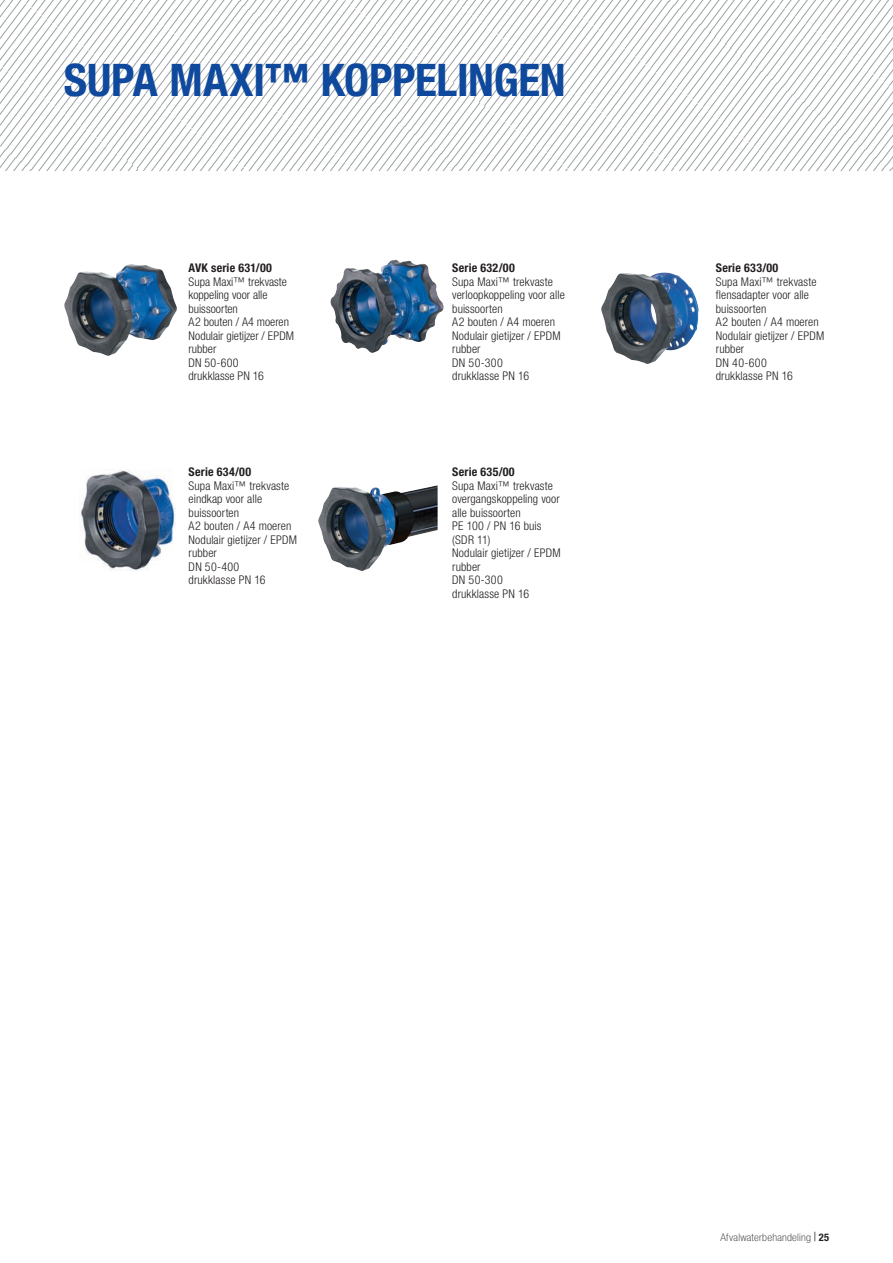
<style>
.page{position:relative;width:893px;height:1263px;background:#fff}
.page>*{position:absolute;margin:0;border:0;box-sizing:border-box;transform-origin:0 0}
.SMALL_HEADLINE_left_side{font:700 condensed 45px "Helvetica Neue LT Pro";letter-spacing:-.005em;color:#0f499d}
.PRODUCT_BODY_COPY{font:300 condensed 12px/13.5px "Helvetica Neue LT Pro";letter-spacing:.005em;color:#231f20}
.PRODUCT_BODY_COPY_HEADLINE{font:700 condensed 12px "Helvetica Neue LT Pro";letter-spacing:.025em;color:#231f20}
.t1{font:100 condensed 10.5px "Helvetica Neue LT Pro";letter-spacing:.02em;color:#231f20;scale:1.1 1}
.s1{font-family:"Times New Roman";font-weight:700;font-stretch:normal}
.s2{font-weight:700}
</style>
<div class="page">
<svg style="left:1px;top:0;width:892px;height:170px"></svg>
<hr style="left:0;top:0;width:1px;height:170px;background:#bfbfbf">
<img style="left:64px;top:264px;width:113px;height:92px">
<svg style="left:318px;top:485px;width:120px;height:86px"></svg>
<img style="left:333px;top:485px;width:104px;height:9px">
<img style="left:601px;top:272px;width:98px;height:92px">
<img style="left:80px;top:469px;width:95px;height:102px">
<img style="left:331px;top:260px;width:64px;height:89px">
<p class="SMALL_HEADLINE_left_side" style="left:64px;top:53px;width:503px">SUPA MAXI™ KOPPELINGEN</p>
<p class="PRODUCT_BODY_COPY_HEADLINE" style="left:189px;top:261px;width:85px">AVK serie 631/00</p>
<p class="PRODUCT_BODY_COPY" style="left:189px;top:275px;width:100px">Supa Maxi™ trekvaste koppeling voor alle buissoorten</p>
<p class="PRODUCT_BODY_COPY" style="left:189px;top:315px;width:102px">A2 bouten / A4 moeren</p>
<p class="PRODUCT_BODY_COPY" style="left:189px;top:329px;width:107px">Nodulair gietijzer / EPDM rubber</p>
<p class="PRODUCT_BODY_COPY" style="left:189px;top:356px;width:51px">DN 50-600</p>
<p class="PRODUCT_BODY_COPY" style="left:189px;top:369px;width:77px">drukklasse PN 16</p>
<p class="PRODUCT_BODY_COPY_HEADLINE" style="left:189px;top:465px;width:64px">Serie 634/00</p>
<p class="PRODUCT_BODY_COPY" style="left:189px;top:479px;width:102px">Supa Maxi™ trekvaste eindkap voor alle buissoorten</p>
<p class="PRODUCT_BODY_COPY" style="left:189px;top:519px;width:104px">A2 bouten / A4 moeren</p>
<p class="PRODUCT_BODY_COPY" style="left:189px;top:533px;width:110px">Nodulair gietijzer / EPDM rubber</p>
<p class="PRODUCT_BODY_COPY" style="left:189px;top:560px;width:52px">DN 50-400</p>
<p class="PRODUCT_BODY_COPY" style="left:189px;top:573px;width:78px">drukklasse PN 16</p>
<p class="PRODUCT_BODY_COPY_HEADLINE" style="left:452px;top:261px;width:64px">Serie 632/00</p>
<p class="PRODUCT_BODY_COPY" style="left:452px;top:275px;width:114px">Supa Maxi™ trekvaste verloopkoppeling voor alle buissoorten</p>
<p class="PRODUCT_BODY_COPY" style="left:452px;top:315px;width:104px">A2 bouten / A4 moeren</p>
<p class="PRODUCT_BODY_COPY" style="left:452px;top:329px;width:110px">Nodulair gietijzer / EPDM rubber</p>
<p class="PRODUCT_BODY_COPY" style="left:452px;top:356px;width:52px">DN 50-300</p>
<p class="PRODUCT_BODY_COPY" style="left:452px;top:369px;width:78px">drukklasse PN 16</p>
<p class="PRODUCT_BODY_COPY_HEADLINE" style="left:452px;top:465px;width:64px">Serie 635/00</p>
<p class="PRODUCT_BODY_COPY" style="left:452px;top:479px;width:109px">Supa Maxi™ trekvaste overgangskoppeling voor alle buissoorten</p>
<p class="PRODUCT_BODY_COPY" style="left:452px;top:519px;width:91px">PE 100 / PN 16 buis (SDR 11)</p>
<p class="PRODUCT_BODY_COPY" style="left:452px;top:546px;width:110px">Nodulair gietijzer / EPDM rubber</p>
<p class="PRODUCT_BODY_COPY" style="left:452px;top:573px;width:52px">DN 50-300</p>
<p class="PRODUCT_BODY_COPY" style="left:452px;top:587px;width:78px">drukklasse PN 16</p>
<p class="PRODUCT_BODY_COPY_HEADLINE" style="left:716px;top:261px;width:64px">Serie 633/00</p>
<p class="PRODUCT_BODY_COPY" style="left:716px;top:275px;width:102px">Supa Maxi™ trekvaste flensadapter voor alle buissoorten</p>
<p class="PRODUCT_BODY_COPY" style="left:716px;top:315px;width:104px">A2 bouten / A4 moeren</p>
<p class="PRODUCT_BODY_COPY" style="left:716px;top:329px;width:110px">Nodulair gietijzer / EPDM rubber</p>
<p class="PRODUCT_BODY_COPY" style="left:716px;top:356px;width:52px">DN 40-600</p>
<p class="PRODUCT_BODY_COPY" style="left:716px;top:369px;width:78px">drukklasse PN 16</p>
<p class="t1" style="left:720px;top:1231px;width:100px">Afvalwaterbehandeling <span class="s1">|</span> <span class="s2">25</span></p>
</div>
